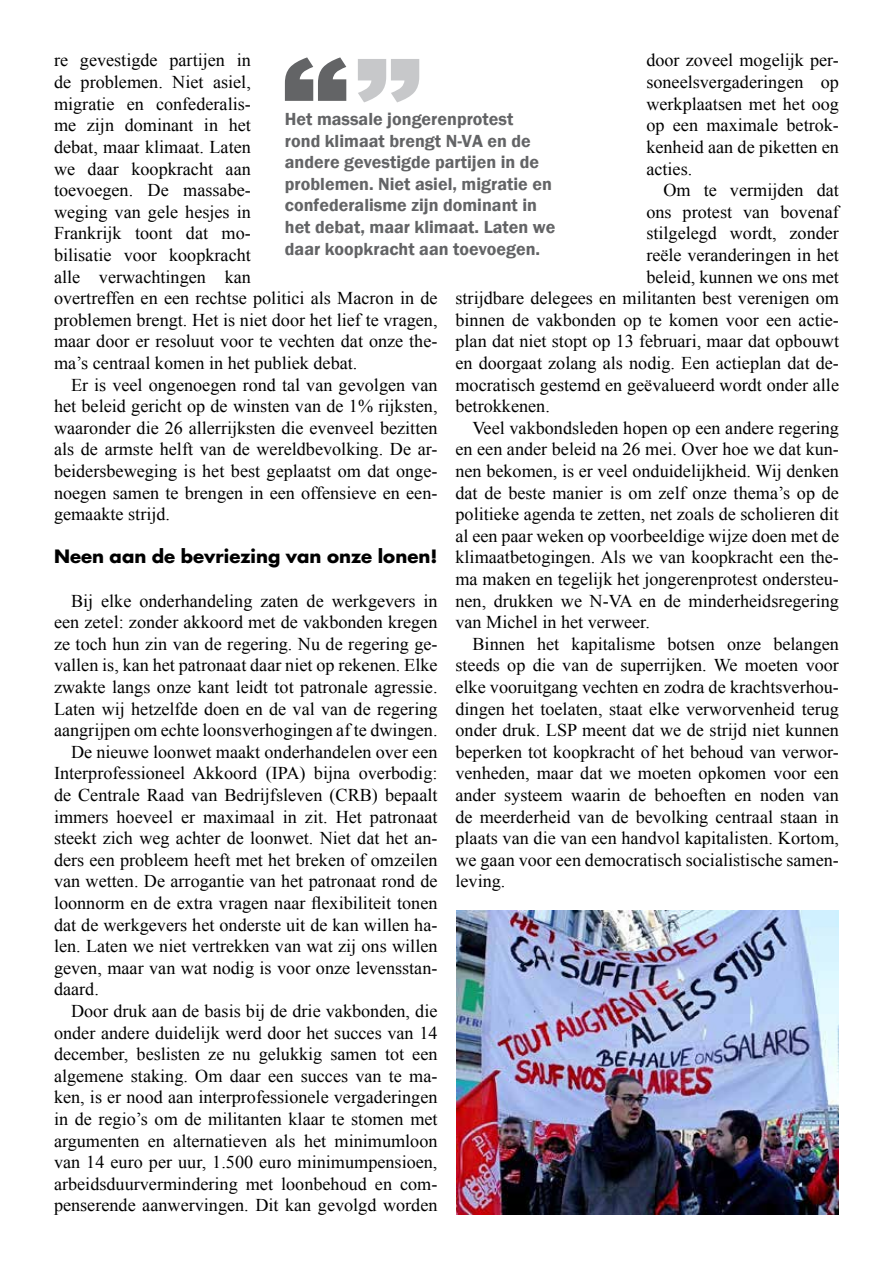
<style>
.page{position:relative;width:893px;height:1263px;background:#fff}
.page>*{position:absolute;margin:0;border:0;box-sizing:border-box;transform-origin:0 0}
.t1{font:18px/21.6px "Times New Roman";color:#000;text-align:justify}
.t2{font:600 18px/21.6px "Franklin Gothic";color:#636466}
.t3{font:700 18px "Futura LT";color:#000}
</style>
<div class="page">
<svg style="left:285px;top:57px;width:61px;height:44px"></svg>
<svg style="left:358px;top:59px;width:61px;height:43px"></svg>
<img style="left:456px;top:911px;width:383px;height:303px">
<p class="t1" style="left:54px;top:49px;width:385px;text-align:left">re gevestigde partijen in<br>de problemen. Niet asiel,<br>migratie en confederalis-<br>me zijn dominant in het<br>debat, maar klimaat. Laten<br>we daar koopkracht aan<br>toevoegen. De massabe-<br>weging van gele hesjes in<br>Frankrijk toont dat mo-<br>bilisatie voor koopkracht<br>alle verwachtingen kan<br>overtreffen en een rechtse politici als Macron in de problemen brengt. Het is niet door het lief te vragen, maar door er resoluut voor te vechten dat onze the&shy;ma’s centraal komen in het publiek debat.</p>
<p class="t1" style="left:54px;top:373px;width:385px;text-indent:17px">Er is veel ongenoegen rond tal van gevolgen van het beleid gericht op de winsten van de 1% rijksten, waaronder die 26 allerrijksten die evenveel bezitten als de armste helft van de wereldbevolking. De ar&shy;beidersbeweging is het best geplaatst om dat onge&shy;noegen samen te brengen in een offensieve en een&shy;gemaakte strijd.</p>
<p class="t3" style="left:54px;top:545px;width:385px">Neen aan de bevriezing van onze lonen!</p>
<p class="t1" style="left:71px;top:589px;width:368px">Bij elke onderhandeling zaten de werkgevers in</p>
<p class="t1" style="left:54px;top:611px;width:385px">een zetel: zonder akkoord met de vakbonden kregen</p>
<p class="t1" style="left:54px;top:633px;width:385px">ze toch hun zin van de regering. Nu de regering ge-</p>
<p class="t1" style="left:54px;top:654px;width:385px">vallen is, kan het patronaat daar niet op rekenen. Elke</p>
<p class="t1" style="left:54px;top:676px;width:385px">zwakte langs onze kant leidt tot patronale agressie.</p>
<p class="t1" style="left:54px;top:697px;width:385px">Laten wij hetzelfde doen en de val van de regering</p>
<p class="t1" style="left:54px;top:719px;width:385px">aangrijpen om echte loonsverhogingen af te dwingen.</p>
<p class="t1" style="left:71px;top:741px;width:368px">De nieuwe loonwet maakt onderhandelen over een</p>
<p class="t1" style="left:54px;top:762px;width:385px">Interprofessioneel Akkoord (IPA) bijna overbodig:</p>
<p class="t1" style="left:54px;top:784px;width:385px">de Centrale Raad van Bedrijfsleven (CRB) bepaalt</p>
<p class="t1" style="left:54px;top:805px;width:385px">immers hoeveel er maximaal in zit. Het patronaat</p>
<p class="t1" style="left:54px;top:827px;width:385px">steekt zich weg achter de loonwet. Niet dat het an-</p>
<p class="t1" style="left:54px;top:849px;width:385px">ders een probleem heeft met het breken of omzeilen</p>
<p class="t1" style="left:54px;top:870px;width:385px">van wetten. De arrogantie van het patronaat rond de</p>
<p class="t1" style="left:54px;top:892px;width:385px">loonnorm en de extra vragen naar flexibiliteit tonen</p>
<p class="t1" style="left:54px;top:913px;width:385px">dat de werkgevers het onderste uit de kan willen ha-</p>
<p class="t1" style="left:54px;top:935px;width:385px">len. Laten we niet vertrekken van wat zij ons willen</p>
<p class="t1" style="left:54px;top:957px;width:385px">geven, maar van wat nodig is voor onze levensstan-</p>
<p class="t1" style="left:54px;top:978px;width:46px">daard.</p>
<p class="t1" style="left:71px;top:1000px;width:368px">Door druk aan de basis bij de drie vakbonden, die</p>
<p class="t1" style="left:54px;top:1021px;width:385px">onder andere duidelijk werd door het succes van 14</p>
<p class="t1" style="left:54px;top:1043px;width:385px">december, beslisten ze nu gelukkig samen tot een</p>
<p class="t1" style="left:54px;top:1065px;width:385px">algemene staking. Om daar een succes van te ma-</p>
<p class="t1" style="left:54px;top:1086px;width:385px">ken, is er nood aan interprofessionele vergaderingen</p>
<p class="t1" style="left:54px;top:1108px;width:385px">in de regio’s om de militanten klaar te stomen met</p>
<p class="t1" style="left:54px;top:1129px;width:385px">argumenten en alternatieven als het minimumloon</p>
<p class="t1" style="left:54px;top:1151px;width:385px">van 14 euro per uur, 1.500 euro minimumpensioen,</p>
<p class="t1" style="left:54px;top:1173px;width:385px">arbeidsduurvermindering met loonbehoud en com-</p>
<p class="t1" style="left:54px;top:1194px;width:385px">penserende aanwervingen. Dit kan gevolgd worden</p>
<p class="t1" style="left:646px;top:49px;width:194px">door zoveel mogelijk per&shy;soneelsvergaderingen op werkplaatsen met het oog op een maximale betrok&shy;kenheid aan de piketten en acties.</p>
<p class="t1" style="left:663px;top:179px;width:177px">Om te vermijden dat</p>
<p class="t1" style="left:646px;top:201px;width:194px">ons protest van bovenaf</p>
<p class="t1" style="left:646px;top:222px;width:194px">stilgelegd wordt, zonder</p>
<p class="t1" style="left:646px;top:244px;width:194px">reële veranderingen in het</p>
<p class="t1" style="left:646px;top:265px;width:194px">beleid, kunnen we ons met</p>
<p class="t1" style="left:455px;top:287px;width:385px">strijdbare delegees en militanten best verenigen om</p>
<p class="t1" style="left:455px;top:309px;width:385px">binnen de vakbonden op te komen voor een actie-</p>
<p class="t1" style="left:455px;top:330px;width:385px">plan dat niet stopt op 13 februari, maar dat opbouwt</p>
<p class="t1" style="left:455px;top:352px;width:385px">en doorgaat zolang als nodig. Een actieplan dat de-</p>
<p class="t1" style="left:455px;top:373px;width:385px">mocratisch gestemd en geëvalueerd wordt onder alle</p>
<p class="t1" style="left:455px;top:395px;width:96px">betrokkenen.</p>
<p class="t1" style="left:472px;top:417px;width:368px">Veel vakbondsleden hopen op een andere regering</p>
<p class="t1" style="left:455px;top:438px;width:385px">en een ander beleid na 26 mei. Over hoe we dat kun-</p>
<p class="t1" style="left:455px;top:460px;width:385px">nen bekomen, is er veel onduidelijkheid. Wij denken</p>
<p class="t1" style="left:455px;top:481px;width:385px">dat de beste manier is om zelf onze thema’s op de</p>
<p class="t1" style="left:455px;top:503px;width:385px">politieke agenda te zetten, net zoals de scholieren dit</p>
<p class="t1" style="left:455px;top:525px;width:385px">al een paar weken op voorbeeldige wijze doen met de</p>
<p class="t1" style="left:455px;top:546px;width:385px">klimaatbetogingen. Als we van koopkracht een the-</p>
<p class="t1" style="left:455px;top:568px;width:385px">ma maken en tegelijk het jongerenprotest ondersteu-</p>
<p class="t1" style="left:455px;top:589px;width:385px">nen, drukken we N-VA en de minderheidsregering</p>
<p class="t1" style="left:455px;top:611px;width:196px">van Michel in het verweer.</p>
<p class="t1" style="left:472px;top:633px;width:368px">Binnen het kapitalisme botsen onze belangen</p>
<p class="t1" style="left:455px;top:654px;width:385px">steeds op die van de superrijken. We moeten voor</p>
<p class="t1" style="left:455px;top:676px;width:385px">elke vooruitgang vechten en zodra de krachtsverhou-</p>
<p class="t1" style="left:455px;top:697px;width:385px">dingen het toelaten, staat elke verworvenheid terug</p>
<p class="t1" style="left:455px;top:719px;width:385px">onder druk. LSP meent dat we de strijd niet kunnen</p>
<p class="t1" style="left:455px;top:741px;width:385px">beperken tot koopkracht of het behoud van verwor-</p>
<p class="t1" style="left:455px;top:762px;width:385px">venheden, maar dat we moeten opkomen voor een</p>
<p class="t1" style="left:455px;top:784px;width:385px">ander systeem waarin de behoeften en noden van</p>
<p class="t1" style="left:455px;top:805px;width:385px">de meerderheid van de bevolking centraal staan in</p>
<p class="t1" style="left:455px;top:827px;width:385px">plaats van die van een handvol kapitalisten. Kortom,</p>
<p class="t1" style="left:455px;top:849px;width:385px">we gaan voor een democratisch socialistische samen-</p>
<p class="t1" style="left:455px;top:870px;width:51px">leving.</p>
<p class="t2" style="left:285px;top:108px;width:272px">Het massale jongerenprotest<br>rond klimaat brengt N-VA en de andere gevestigde partijen in de problemen. Niet asiel, migratie en confederalisme zijn dominant in het debat, maar klimaat. Laten we daar koopkracht aan toevoegen.</p>
</div>
